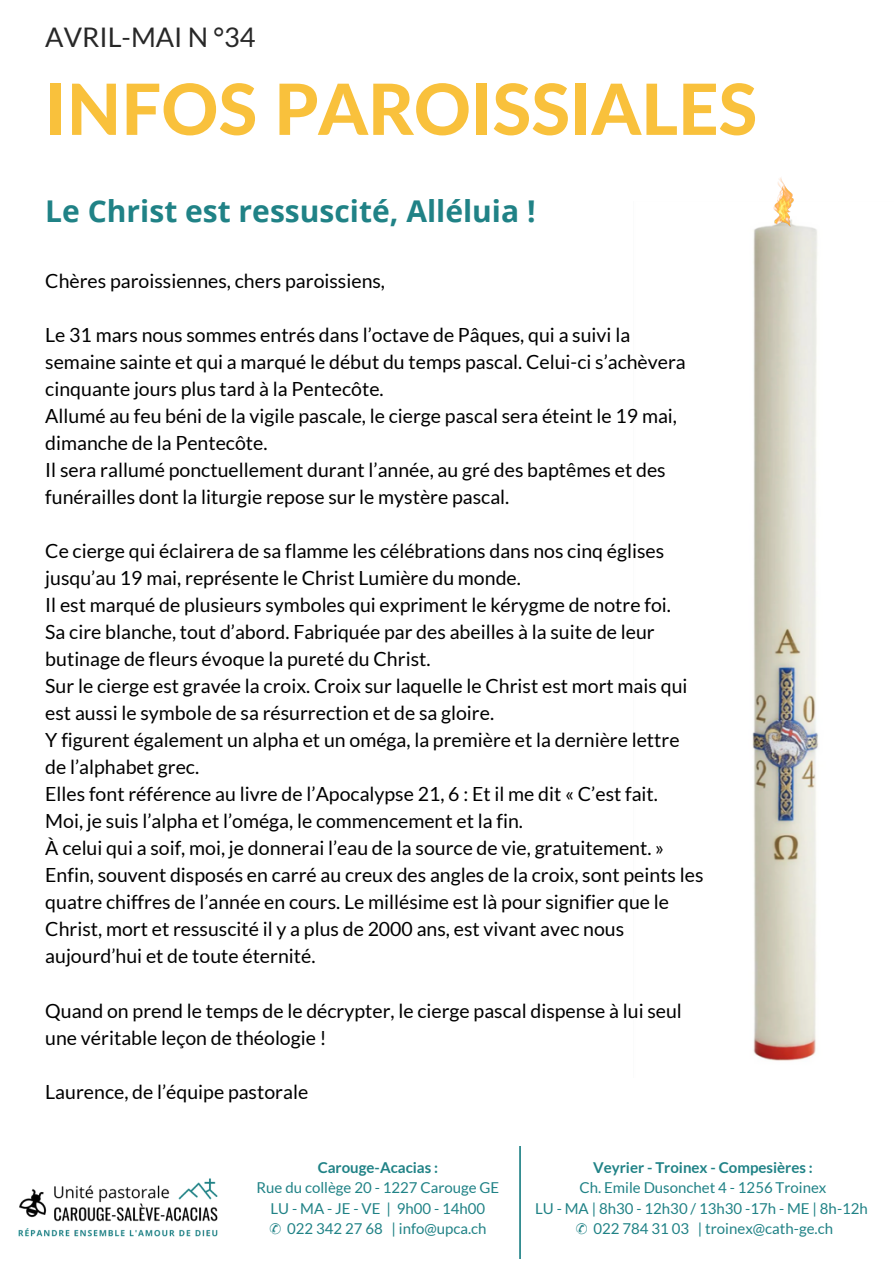
<style>
.page{position:relative;width:894px;height:1264px;background:#fff}
.page>*{position:absolute;margin:0;border:0;box-sizing:border-box;transform-origin:0 0}
.t1{font:800 70.5px "Lato Latin";color:#f9c13c}
.t2{font:700 30px "Open Sans";color:#208286}
.t3{font:27px "Lato";color:#282828}
.t4{font:19.5px/27px "Lato";color:#000}
.t5{font:15px "Lato";color:#208286}
.t6{font:700 15px "Lato";color:#208286}
.s1{font-family:"Free Serif"}
</style>
<div class="page">
<img style="left:18px;top:1178px;width:200px;height:59px">
<svg style="left:519px;top:1146px;width:2px;height:112px"></svg>
<img style="left:752px;top:224px;width:67px;height:837px">
<img style="left:773px;top:177px;width:20px;height:49px">
<p class="t3" style="left:45px;top:21px;width:212px">AVRIL-MAI N °34</p>
<p class="t1" style="left:45px;top:78px;width:713px">INFOS PAROISSIALES</p>
<p class="t2" style="left:45px;top:189px;width:491px">Le Christ est ressuscité, Alléluia !</p>
<p class="t4" style="left:45px;top:267px;width:341px">Chères paroissiennes, chers paroissiens,</p>
<h2 class="t4" style="left:45px;top:321px;width:642px">Le 31 mars nous sommes entrés dans l’octave de Pâques, qui a suivi la semaine sainte et qui a marqué le début du temps pascal. Celui-ci s’achèvera cinquante jours plus tard à la Pentecôte.<br>Allumé au feu béni de la vigile pascale, le cierge pascal sera éteint le 19 mai, dimanche de la Pentecôte.<br>Il sera rallumé ponctuellement durant l’année, au gré des baptêmes et des funérailles dont la liturgie repose sur le mystère pascal.</h2>
<p class="t4" style="left:45px;top:537px;width:659px">Ce cierge qui éclairera de sa flamme les célébrations dans nos cinq églises jusqu’au 19 mai, représente le Christ Lumière du monde.<br>Il est marqué de plusieurs symboles qui expriment le kérygme de notre foi.<br>Sa cire blanche, tout d’abord. Fabriquée par des abeilles à la suite de leur butinage de fleurs évoque la pureté du Christ.<br>Sur le cierge est gravée la croix. Croix sur laquelle le Christ est mort mais qui est aussi le symbole de sa résurrection et de sa gloire.<br>Y figurent également un alpha et un oméga, la première et la dernière lettre de l’alphabet grec.<br>Elles font référence au livre de l’Apocalypse 21, 6 : Et il me dit « C’est fait.<br>Moi, je suis l’alpha et l’oméga, le commencement et la fin.<br>À celui qui a soif, moi, je donnerai l’eau de la source de vie, gratuitement. » Enfin, souvent disposés en carré au creux des angles de la croix, sont peints les quatre chiffres de l’année en cours. Le millésime est là pour signifier que le Christ, mort et ressuscité il y a plus de 2000 ans, est vivant avec nous aujourd’hui et de toute éternité.</p>
<h4 class="t4" style="left:45px;top:996px;width:638px">Quand on prend le temps de le décrypter, le cierge pascal dispense à lui seul une véritable leçon de théologie !</h4>
<h4 class="t4" style="left:45px;top:1077px;width:264px">Laurence, de l’équipe pastorale</h4>
<h4 class="t6" style="left:317px;top:1158px;width:122px">Carouge-Acacias :</h4>
<h4 class="t5" style="left:256px;top:1178px;width:244px">Rue du collège 20 - 1227 Carouge GE</h4>
<p class="t5" style="left:270px;top:1198px;width:216px">LU - MA - JE - VE | 9h00 - 14h00</p>
<p class="t5" style="left:269px;top:1218px;width:219px"><span class="s1">✆</span> 022 342 27 68 | info@upca.ch</p>
<p class="t6" style="left:593px;top:1158px;width:221px">Veyrier - Troinex - Compesières :</p>
<p class="t5" style="left:579px;top:1178px;width:248px">Ch. Emile Dusonchet 4 - 1256 Troinex</p>
<p class="t5" style="left:535px;top:1198px;width:334px">LU - MA | 8h30 - 12h30 / 13h30 -17h - ME | 8h-12h</p>
<p class="t5" style="left:575px;top:1218px;width:259px"><span class="s1">✆</span> 022 784 31 03 | troinex@cath-ge.ch</p>
</div>
